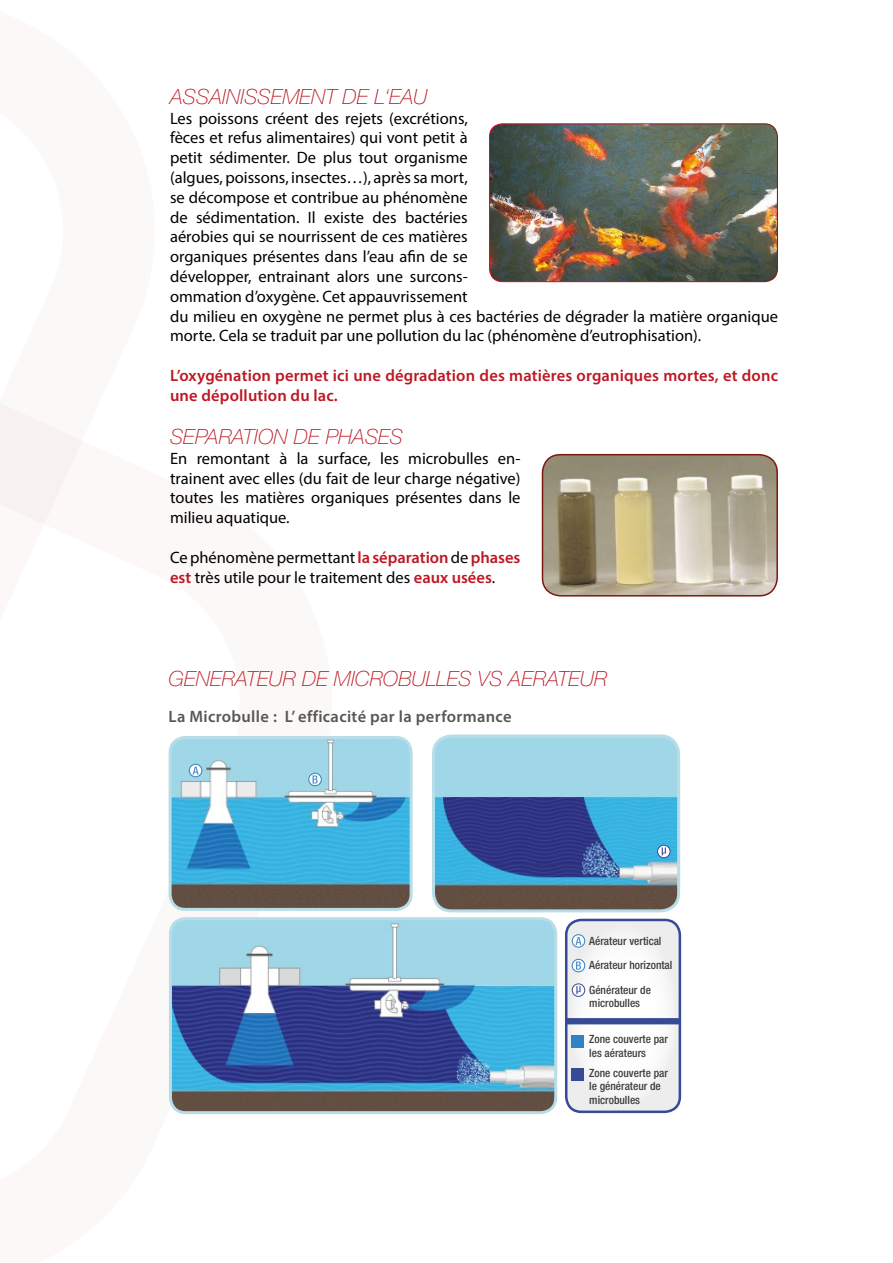
<style>
.page{position:relative;width:893px;height:1263px;background:#fff}
.page>*{position:absolute;margin:0;border:0;box-sizing:border-box;transform-origin:0 0}
.t1{font:italic 100 21px "Helvetica Neue LT Std";color:#bd1823}
.t2{font:16.5px/19.8px "Myriad Pro";color:#000}
.t3{font:600 16.5px/19.8px "Myriad Pro";letter-spacing:.01em;color:#bd1823}
.t4{font:600 16.5px "Myriad Pro";letter-spacing:.02em;color:#575756}
.t5{font:500 condensed 11.4px/13.6px "Helvetica Neue LT Std";color:#3c3c3b}
.s1{font-weight:600;color:#bd1823}
</style>
<div class="page">
<svg style="left:0;top:404px;width:170px;height:377px"></svg>
<img style="left:542px;top:455px;width:235px;height:141px">
<div style="left:542px;top:454px;width:236px;height:142px;border:2px solid #7f1710;border-radius:18px"></div>
<img style="left:170px;top:921px;width:386px;height:192px">
<div style="left:169px;top:917px;width:388px;height:197px;border:3px solid #b7dee8;border-radius:15px"></div>
<img style="left:436px;top:738px;width:243px;height:173px">
<div style="left:432px;top:734px;width:248px;height:178px;border:3px solid #b7dee8;border-radius:18px"></div>
<svg style="left:658px;top:845px;width:12px;height:13px"></svg>
<div style="left:657px;top:845px;width:13px;height:13px;border:1px solid #374a95;border-radius:50%"></div>
<svg style="left:662px;top:847px;width:4px;height:8px"></svg>
<img style="left:170px;top:737px;width:239px;height:172px">
<div style="left:169px;top:736px;width:244px;height:175px;border:3px solid #b7dee8;border-radius:15px"></div>
<svg style="left:189px;top:764px;width:13px;height:13px"></svg>
<div style="left:189px;top:764px;width:13px;height:13px;border:1px solid #2f82c5;border-radius:50%"></div>
<svg style="left:309px;top:773px;width:12px;height:13px"></svg>
<div style="left:308px;top:773px;width:14px;height:13px;border:1px solid #2f82c5;border-radius:50%"></div>
<svg style="left:313px;top:775px;width:5px;height:8px"></svg>
<svg style="left:193px;top:766px;width:6px;height:9px"></svg>
<div style="left:565px;top:919px;width:116px;height:194px;border:3px solid #374a95;border-radius:15px"></div>
<svg style="left:566px;top:920px;width:114px;height:192px"></svg>
<div style="left:566px;top:1018px;width:114px;height:6px;background:#374a95"></div>
<img style="left:490px;top:124px;width:287px;height:158px">
<div style="left:489px;top:123px;width:289px;height:159px;border:1px solid #fff;border-radius:13px"></div>
<p class="t1" style="left:170px;top:84px;width:259px">ASSAINISSEMENT DE L‘EAU</p>
<p class="t2" style="left:170px;top:108px;width:609px">Les poissons créent des rejets (excrétions,<br>fèces et refus alimentaires) qui vont petit à<br>petit sédimenter. De plus tout organisme<br>(algues, poissons, insectes…), après sa mort,<br>se décompose et contribue au phénomène<br>de sédimentation. Il existe des bactéries<br>aérobies qui se nourrissent de ces matières<br>organiques présentes dans l’eau afin de se<br>développer, entrainant alors une surcons-<br>ommation d’oxygène. Cet appauvrissement<br>du milieu en oxygène ne permet plus à ces bactéries de dégrader la matière organique morte. Cela se traduit par une pollution du lac (phénomène d’eutrophisation).</p>
<p class="t3" style="left:170px;top:365px;width:609px">L’oxygénation permet ici une dégradation des matières organiques mortes, et donc une dépollution du lac.</p>
<p class="t1" style="left:170px;top:424px;width:235px">SEPARATION DE PHASES</p>
<p class="t2" style="left:170px;top:448px;width:352px;text-align:justify">En remontant à la surface, les microbulles en&shy;trainent avec elles (du fait de leur charge négative) toutes les matières organiques présentes dans le milieu aquatique.</p>
<p class="t2" style="left:170px;top:547px;width:352px">Ce phénomène permettant <span class="s1">la séparation</span> de <span class="s1">phases est</span> très utile pour le traitement des <span class="s1">eaux usées</span>.</p>
<p class="t1" style="left:169px;top:666px;width:440px">GENERATEUR DE MICROBULLES VS AERATEUR</p>
<p class="t4" style="left:169px;top:706px;width:344px">La Microbulle : L’ efficacité par la performance</p>
<p class="t5" style="left:589px;top:928px;width:85px;line-height:24.6px">Aérateur vertical<br>Aérateur horizontal</p>
<p class="t5" style="left:589px;top:983px;width:63px">Générateur de microbulles</p>
<p class="t5" style="left:589px;top:1032px;width:80px">Zone couverte par les aérateurs</p>
<p class="t5" style="left:589px;top:1065px;width:80px">Zone couverte par le générateur de microbulles</p>
</div>
